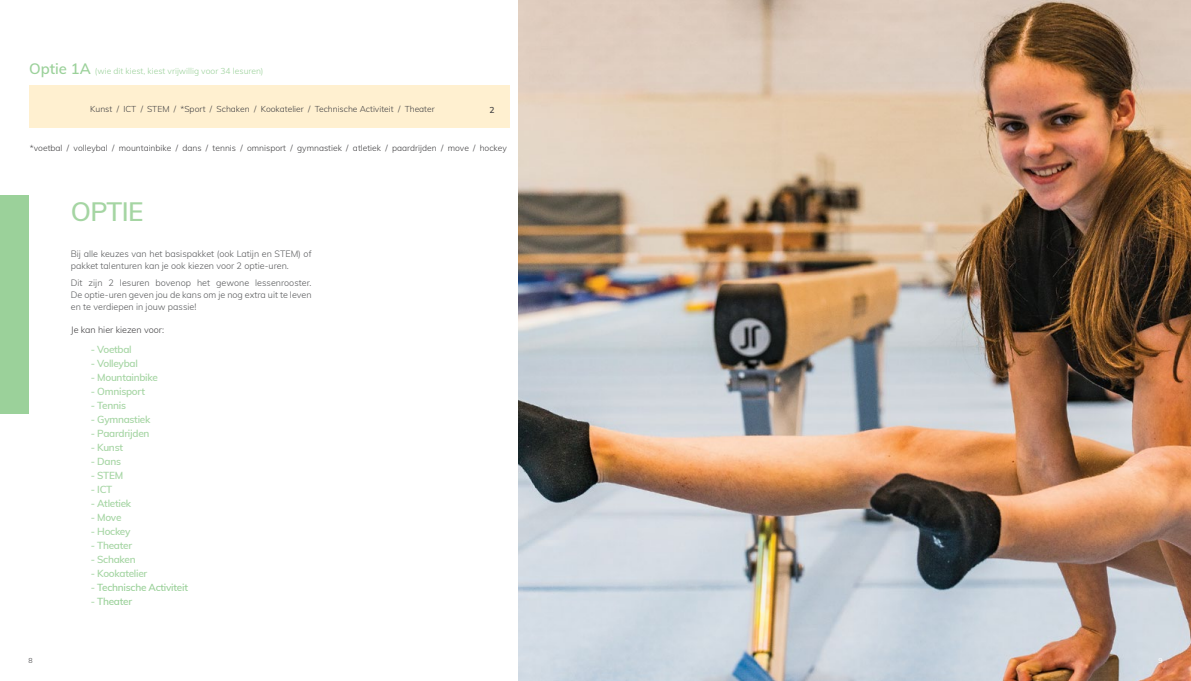
<style>
.page{position:relative;width:1191px;height:681px;background:#fff}
.page>*{position:absolute;margin:0;border:0;box-sizing:border-box;transform-origin:0 0}
.t1{font:600 26px "Muli";letter-spacing:-.025em;color:#a5d5a3}
.t2{font:600 10px "Muli";letter-spacing:-.025em;color:#a5d5a3}
.t3{font:600 10px "Muli";letter-spacing:-.025em;color:#9bd19a}
.t4{font:300 9px/12px "Muli";color:#58595b}
.t5{font:300 9px "Muli";color:#414042}
.t6{font:300 8.5px "Muli";color:#414042}
.t7{font:300 8.5px "Muli";color:#9bd19a}
.t8{font:600 8.5px "Muli";color:#414042}
.t9{font:300 7px "Muli";color:#414042}
.t10{font:7px "Muli";color:#fff}
.s1{font-weight:600;font-size:14.9px}
.s2{color:#a5d5a3}
</style>
<div class="page">
<div style="left:0;top:195px;width:28px;height:218px;background:#9bd19a"></div>
<div style="left:29px;top:85px;width:481px;height:43px;background:#fff0d0"></div>
<img style="left:519px;top:0;width:672px;height:680px">
<p class="t7" style="left:29px;top:65px;width:236px"><span class="s1">Optie 1A</span> (wie dit kiest, kiest vrijwillig voor 34 lesuren)</p>
<p class="t6" style="left:90px;top:102px;width:346px">Kunst / ICT / STEM / *Sport / Schaken / Kookatelier / Technische Activiteit / Theater</p>
<p class="t8" style="left:489px;top:103px;width:7px">2</p>
<p class="t6" style="left:30px;top:142px;width:478px">*voetbal / volleybal / mountainbike / dans / tennis / omnisport / gymnastiek / atletiek / paardrijden / move / hockey</p>
<h1 class="t1" style="left:71px;top:193px;width:74px">OPTIE</h1>
<p class="t4" style="left:71px;top:247px;width:242px">Bij alle keuzes van het basispakket (ook Latijn en STEM) of pakket talenturen kan je ook kiezen voor 2 optie-uren.</p>
<p class="t4" style="left:71px;top:276px;width:242px;text-align:justify">Dit zijn 2 lesuren bovenop het gewone lessenrooster.<br>De optie-uren geven jou de kans om je nog extra uit te leven en te verdiepen in jouw passie!</p>
<p class="t5" style="left:71px;top:323px;width:95px">Je kan hier kiezen voor:</p>
<p class="t2" style="left:91px;top:341px;width:43px">- Voetbal</p>
<p class="t2" style="left:91px;top:355px;width:49px">- Volleybal</p>
<p class="t2" style="left:91px;top:369px;width:69px">- Mountainbike</p>
<p class="t2" style="left:91px;top:383px;width:56px">- Omnisport</p>
<p class="t2" style="left:91px;top:397px;width:37px">- Tennis</p>
<p class="t2" style="left:91px;top:411px;width:61px">- Gymnastiek</p>
<p class="t2" style="left:91px;top:425px;width:60px">- Paardrijden</p>
<p class="t2" style="left:91px;top:439px;width:34px">- Kunst</p>
<p class="t2" style="left:91px;top:453px;width:32px">- Dans</p>
<p class="t2" style="left:91px;top:467px;width:34px">- STEM</p>
<p class="t2" style="left:91px;top:481px;width:23px">- ICT</p>
<p class="t2" style="left:91px;top:495px;width:42px">- Atletiek</p>
<p class="t2" style="left:91px;top:509px;width:32px">- Move</p>
<p class="t2" style="left:91px;top:523px;width:41px">- Hockey</p>
<p class="t2" style="left:91px;top:537px;width:43px">- Theater</p>
<p class="t2" style="left:91px;top:551px;width:46px">- Schaken</p>
<p class="t2" style="left:91px;top:565px;width:58px">- Kookatelier</p>
<p class="t3" style="left:91px;top:579px;width:99px"><span class="s2">-</span> Technische Activiteit</p>
<p class="t3" style="left:91px;top:593px;width:43px"><span class="s2">-</span> Theater</p>
<p class="t9" style="left:28px;top:654px;width:6px">8</p>
<p class="t10" style="left:1158px;top:654px;width:6px">9</p>
</div>
